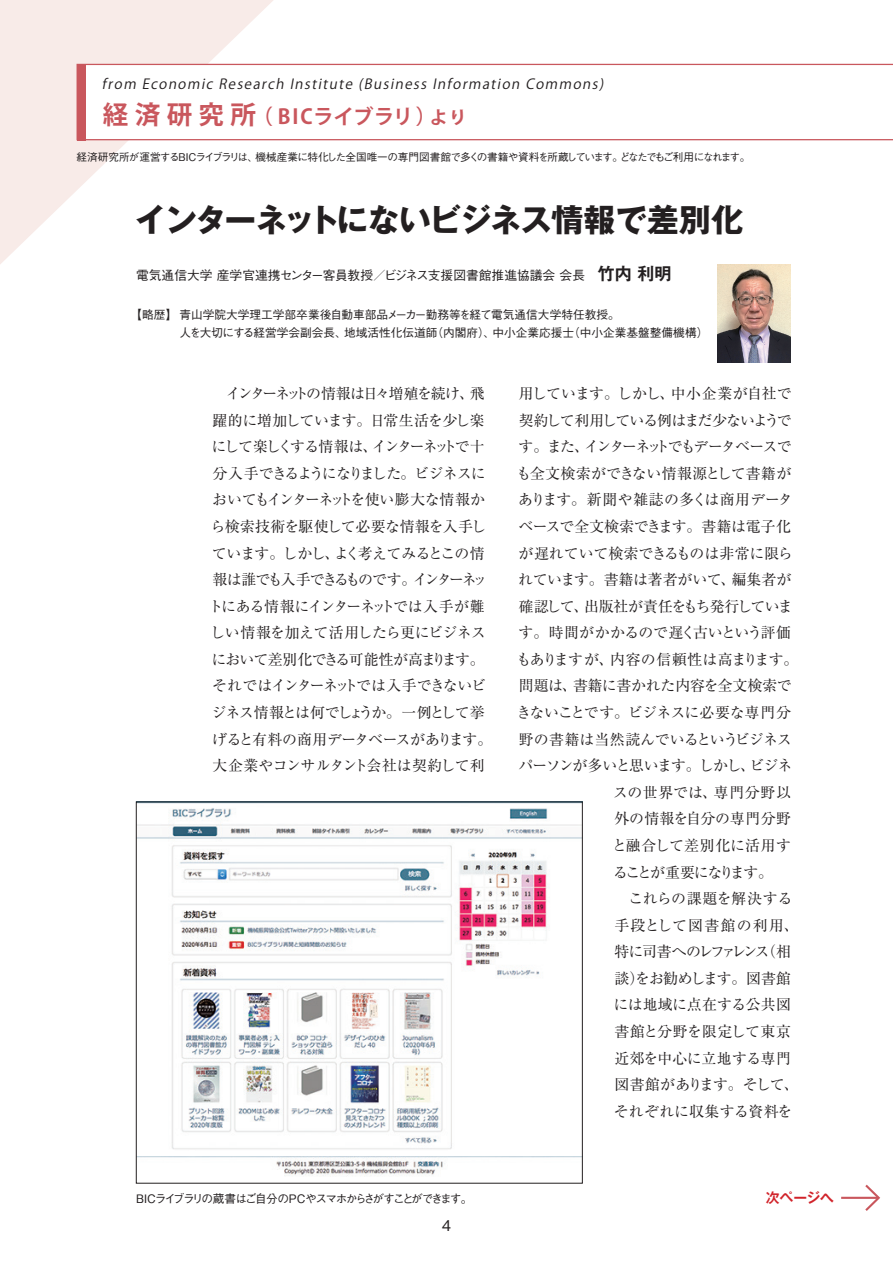
<style>
.page{position:relative;width:893px;height:1263px;background:#fff}
.page>*{position:absolute;margin:0;border:0;box-sizing:border-box;transform-origin:0 0}
.t1{font:700 31.95px "Gothic MB101 Pr 6 N";letter-spacing:-.04em;color:#231f20}
.t2{font:700 20.4px "Koz Go Pr 6 N";letter-spacing:.02em;color:#c9575d}
.t3{font:14.85px/26.5px "Ryumin Pr 6 N";letter-spacing:-.035em;color:#231f20}
.t4{font:14.85px "Ryumin Pr 6 N";letter-spacing:-.01em;color:#231f20}
.t5{font:14.85px "Ryumin Pr 6 N";letter-spacing:.015em;color:#231f20}
.t6{font:14.85px "Ryumin Pr 6 N";letter-spacing:-.005em;color:#231f20}
.t7{font:14.85px "Ryumin Pr 6 N";letter-spacing:-.055em;color:#231f20}
.t8{font:14.85px "Ryumin Pr 6 N";letter-spacing:.005em;color:#231f20}
.t9{font:14.85px "Ryumin Pr 6 N";letter-spacing:-.125em;color:#231f20}
.t10{font:14.85px "Ryumin Pr 6 N";letter-spacing:-.08em;color:#231f20}
.t11{font:14.85px "Ryumin Pr 6 N";letter-spacing:-.065em;color:#231f20}
.t12{font:14.85px "Ryumin Pr 6 N";letter-spacing:-.18em;color:#231f20}
.t13{font:14.85px "Ryumin Pr 6 N";letter-spacing:.045em;color:#231f20}
.t14{font:14.85px "Ryumin Pr 6 N";letter-spacing:.02em;color:#231f20}
.t15{font:14.85px "Ryumin Pr 6 N";letter-spacing:.025em;color:#231f20}
.t16{font:14.85px "Ryumin Pr 6 N";letter-spacing:-.105em;color:#231f20}
.t17{font:14.85px "Ryumin Pr 6 N";letter-spacing:.08em;color:#231f20}
.t18{font:500 14.85px "Gothic BBB Pr 6 N";color:#231f20}
.t19{font:italic 13.8px "Koz Go Pr 6 N";color:#231f20}
.t20{font:700 13.8px "Gothic MB101 Pr 6 N De";letter-spacing:-.005em;color:#d1232a}
.t21{font:500 12.75px "Gothic BBB Pr 6 N";color:#231f20}
.t22{font:500 11.7px/18px "Gothic BBB Pr 6 N";color:#231f20}
.t23{font:500 11.7px "Gothic BBB Pr 6 N";letter-spacing:-.135em;color:#231f20}
.t24{font:500 10.65px "Gothic BBB Pr 6 N";letter-spacing:-.065em;color:#231f20}
.s1{font-size:25.5px}
.s2{font-size:17.85px}
.s3{font-family:"Gothic MB101 Pr 6 N De";font-weight:700;font-size:16.95px}
</style>
<div class="page">
<svg style="left:0;top:0;width:273px;height:264px;fill:#f8ebe8"></svg>
<hr style="left:841px;top:1197px;width:37px;height:2px;background:#c9575d">
<svg style="left:863px;top:1184px;width:17px;height:27px"></svg>
<svg style="left:76px;top:63px;width:817px;height:78px"></svg>
<div style="left:77px;top:64px;width:9px;height:76px;background:#c9575d"></div>
<img style="left:138px;top:808px;width:443px;height:369px">
<img style="left:717px;top:265px;width:74px;height:97px">
<p class="t19" style="left:102px;top:76px;width:507px">from Economic Research Institute (Business Information Commons)</p>
<h2 class="t2" style="left:103px;top:105px;width:365px"><span class="s1">経済研究所</span>（ BICライブラリ）<span class="s2">より</span></h2>
<p class="t24" style="left:77px;top:149px;width:675px">経済研究所が運営するBICライブラリは、機械産業に特化した全国唯一の専門図書館で多くの書籍や資料を所蔵しています。どなたでもご利用になれます。</p>
<h1 class="t1" style="left:135px;top:193px;width:609px">インターネットにないビジネス情報で差別化</h1>
<p class="t21" style="left:136px;top:265px;width:537px">電気通信大学 産学官連携センター客員教授／ビジネス支援図書館推進協議会 会長　<span class="s3">竹内 利明</span></p>
<p class="t22" style="left:179px;top:305px;width:530px;text-indent:-49px">【略歴】 青山学院大学理工学部卒業後自動車部品メーカー勤務等を経て電気通信大学特任教授。<br>人を大切にする経営学会副会長、地域活性化伝道師（内閣府）、中小企業応援士（中小企業基盤整備機構）</p>
<p class="t4" style="left:519px;top:382px;width:274px">用しています。しかし、中小企業が自社で</p>
<p class="t10" style="left:519px;top:408px;width:274px">契約して利用している例はまだ少ないようで</p>
<p class="t9" style="left:519px;top:435px;width:274px">す。また、インターネットでもデータベースで</p>
<p class="t5" style="left:516px;top:462px;width:276px">も全文検索ができない情報源として書籍が</p>
<p class="t5" style="left:518px;top:488px;width:276px">あります。新聞や雑誌の多くは商用データ</p>
<p class="t3" style="left:518px;top:512px;width:274px">ベースで全文検索できます。書籍は電子化</p>
<p class="t6" style="left:518px;top:541px;width:276px">が遅れていて検索できるものは非常に限ら</p>
<p class="t4" style="left:518px;top:568px;width:274px">れています。書籍は著者がいて、編集者が</p>
<p class="t3" style="left:519px;top:592px;width:276px">確認して、出版社が責任をもち発行していま</p>
<p class="t3" style="left:519px;top:619px;width:274px">す。時間がかかるので遅く古いという評価</p>
<p class="t3" style="left:516px;top:645px;width:283px">もありますが、内容の信頼性は高まります。</p>
<p class="t4" style="left:519px;top:674px;width:274px">問題は、書籍に書かれた内容を全文検索で</p>
<p class="t3" style="left:516px;top:698px;width:276px">きないことです。ビジネスに必要な専門分</p>
<p class="t4" style="left:519px;top:727px;width:275px">野の書籍は当然読んでいるというビジネス</p>
<p class="t11" style="left:518px;top:754px;width:275px">パーソンが多いと思います。しかし、ビジネ</p>
<p class="t13" style="left:613px;top:780px;width:179px">スの世界では、専門分野以</p>
<p class="t14" style="left:614px;top:807px;width:178px">外の情報を自分の専門分野</p>
<p class="t15" style="left:612px;top:834px;width:180px">と融合して差別化に活用す</p>
<p class="t16" style="left:613px;top:860px;width:162px">ることが重要になります。</p>
<p class="t4" style="left:614px;top:887px;width:180px">　これらの課題を解決する</p>
<p class="t17" style="left:614px;top:913px;width:186px">手段として図書館の利用、</p>
<p class="t12" style="left:614px;top:940px;width:178px">特に司書へのレファレンス（相</p>
<p class="t7" style="left:614px;top:967px;width:178px">談）をお勧めします。図書館</p>
<p class="t8" style="left:613px;top:993px;width:179px">には地域に点在する公共図</p>
<p class="t3" style="left:614px;top:1017px;width:178px">書館と分野を限定して東京</p>
<p class="t6" style="left:614px;top:1046px;width:178px">近郊を中心に立地する専門</p>
<p class="t7" style="left:614px;top:1073px;width:186px">図書館があります。そして、</p>
<p class="t8" style="left:614px;top:1099px;width:180px">それぞれに収集する資料を</p>
<p class="t3" style="left:209px;top:379px;width:322px">　インターネットの情報は日々増殖を続け、飛<br>躍的に増加しています。日常生活を少し楽<br>にして楽しくする情報は、インターネットで十<br>分入手できるようになりました。ビジネスに<br>おいてもインターネットを使い膨大な情報か<br>ら検索技術を駆使して必要な情報を入手し<br>ています。しかし、よく考えてみるとこの情<br>報は誰でも入手できるものです。インターネッ<br>トにある情報にインターネットでは入手が難<br>しい情報を加えて活用したら更にビジネス<br>において差別化できる可能性が高まります。　　　それではインターネットでは入手できないビ<br>ジネス情報とは何でしょうか。一例として挙<br>げると有料の商用データベースがあります。<br>大企業やコンサルタント会社は契約して利</p>
<p class="t23" style="left:136px;top:1189px;width:338px">BICライブラリの蔵書はご自分のPCやスマホからさがすことができます。</p>
<p class="t18" style="left:442px;top:1214px;width:11px">4</p>
<p class="t20" style="left:766px;top:1186px;width:70px">次ページへ</p>
</div>
